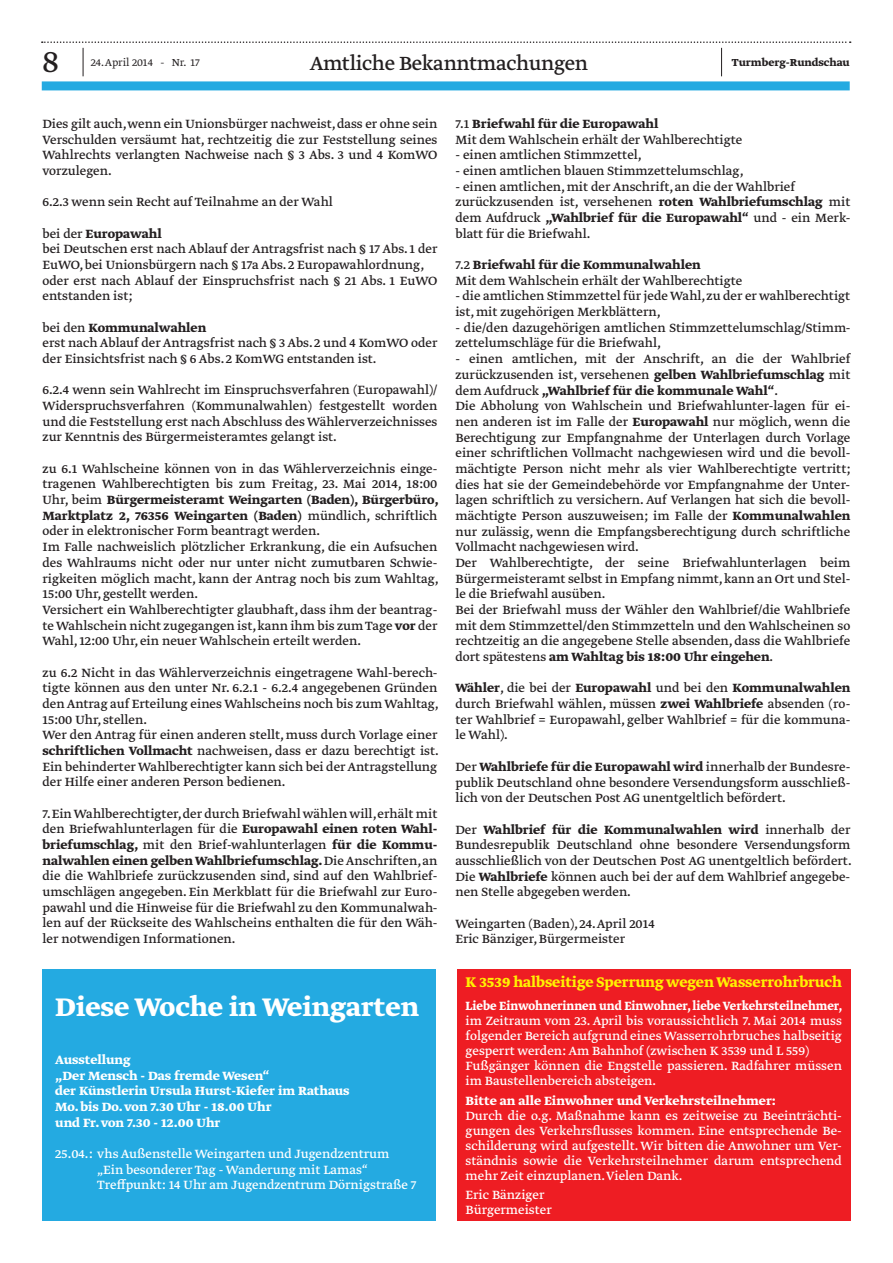
<style>
.page{position:relative;width:893px;height:1263px;background:#fff}
.page>*{position:absolute;margin:0;border:0;box-sizing:border-box;transform-origin:0 0}
.t1{font:300 36px "Greta Text Std";color:#231f20}
.t2{font:700 30px "Greta Text Std";color:#fff}
.t3{font:22.5px "Greta Text Std";letter-spacing:-.015em;color:#231f20}
.t4{font:700 16.5px "Greta Text Std";color:#fff101}
.t5{font:14.1px/15.8px "Greta Text Std";color:#231f20}
.t6{font:14.1px/15px "Greta Text Std";color:#fff}
.t7{font:700 14.1px/15.8px "Greta Text Std";color:#fff}
.t8{font:700 14.1px "Greta Text Std";color:#fff;scale:.91 1}
.t9{font:300 12px "Greta Text Std";color:#231f20}
.t10{font:700 12px "Greta Text Std";color:#231f20}
.s1{font-weight:700}
</style>
<div class="page">
<div style="left:42px;top:81px;width:808px;height:9px;background:#24aae1"></div>
<svg style="left:42px;top:41px;width:809px;height:35px"></svg>
<div style="left:43px;top:969px;width:393px;height:251px;background:#24aae1"></div>
<div style="left:457px;top:969px;width:393px;height:251px;background:#ee1d23"></div>
<h1 class="t1" style="left:42px;top:41px;width:19px">8</h1>
<p class="t9" style="left:91px;top:56px;width:110px">24. April 2014 - Nr. 17</p>
<h3 class="t3" style="left:310px;top:54px;width:280px">Amtliche Bekanntmachungen</h3>
<p class="t10" style="left:732px;top:56px;width:119px">Turmberg-Rundschau</p>
<p class="t5" style="left:43px;top:116px;width:396px;text-align:justify">Dies gilt auch, wenn ein Unionsbü rger nachweist, dass er ohne sein Verschulden versäumt hat, rechtzeitig die zur Feststellung seines Wahlrechts verlangten Nachweise nach § 3 Abs. 3 und 4 KomWO vorzulegen.</p>
<p class="t5" style="left:43px;top:195px;width:292px">6.2.3 wenn sein Recht auf Teilnahme an der Wahl</p>
<p class="t5" style="left:43px;top:226px;width:396px">bei der <span class="s1">Europawahl<br></span>bei Deutschen erst nach Ablauf der Antragsfrist nach § 17 Abs. 1 der EuWO, bei Unionsbü rgern nach § 17a Abs. 2 Europawahlordnung, oder erst nach Ablauf der Einspruchsfrist nach § 21 Abs. 1 EuWO entstanden ist;</p>
<p class="t5" style="left:43px;top:320px;width:396px">bei den <span class="s1">Kommunalwahlen<br></span>erst nach Ablauf der Antragsfrist nach § 3 Abs. 2 und 4 KomWO oder der Einsichtsfrist nach § 6 Abs. 2 KomWG entstanden ist.</p>
<p class="t5" style="left:43px;top:383px;width:396px;text-align:justify">6.2.4 wenn sein Wahlrecht im Einspruchsverfahren (Europawahl)/ Widerspruchsverfahren (Kommunalwahlen) festgestellt worden und die Feststellung erst nach Abschluss des Wählerverzeichnisses zur Kenntnis des Bü rgermeisteramtes gelangt ist.</p>
<p class="t5" style="left:43px;top:461px;width:398px">zu 6.1 Wahlscheine können von in das Wählerverzeichnis einge&shy;tragenen Wahlberechtigten bis zum Freitag, 23. Mai 2014, 18:00<br>Uhr, beim <span class="s1">Bü rgermeisteramt Weingarten (Baden), Bü rgerbü ro, Marktplatz 2, 76356 Weingarten (Baden)</span> mü ndlich, schriftlich oder in elektronischer Form beantragt werden.<br>Im Falle nachweislich plötzlicher Erkrankung, die ein Aufsuchen des Wahlraums nicht oder nur unter nicht zumutbaren Schwie&shy;rigkeiten möglich macht, kann der Antrag noch bis zum Wahltag, 15:00 Uhr, gestellt werden.<br>Versichert ein Wahlberechtigter glaubhaft, dass ihm der beantrag&shy;te Wahlschein nicht zugegangen ist, kann ihm bis zum Tage <span class="s1">vor</span> der Wahl, 12:00 Uhr, ein neuer Wahlschein erteilt werden.</p>
<p class="t5" style="left:43px;top:665px;width:398px">zu 6.2 Nicht in das Wählerverzeichnis eingetragene Wahl-berech&shy;tigte können aus den unter Nr. 6.2.1 - 6.2.4 angegebenen Grü nden den Antrag auf Erteilung eines Wahlscheins noch bis zum Wahltag, 15:00 Uhr, stellen.<br>Wer den Antrag fü r einen anderen stellt, muss durch Vorlage einer <span class="s1">schriftlichen Vollmacht</span> nachweisen, dass er dazu berechtigt ist.<br>Ein behinderter Wahlberechtigter kann sich bei der Antragstellung der Hilfe einer anderen Person bedienen.</p>
<p class="t5" style="left:43px;top:806px;width:396px;text-align:justify">7. Ein Wahlberechtigter, der durch Briefwahl wählen will, erhält mit den Briefwahlunterlagen fü r die <span class="s1">Europawahl einen roten Wahl&shy;briefumschlag,</span> mit den Brief-wahlunterlagen <span class="s1">fü r die Kommu&shy;nalwahlen einen gelben Wahlbriefumschlag.</span> Die Anschriften, an die die Wahlbriefe zurü ckzusenden sind, sind auf den Wahlbrief&shy;umschlägen angegeben. Ein Merkblatt fü r die Briefwahl zur Euro&shy;pawahl und die Hinweise fü r die Briefwahl zu den Kommunalwah&shy;len auf der Rü ckseite des Wahlscheins enthalten die fü r den Wäh&shy;ler notwendigen Informationen.</p>
<h2 class="t2" style="left:55px;top:989px;width:365px">Diese Woche in Weingarten</h2>
<p class="t7" style="left:55px;top:1052px;width:296px">Ausstellung<br>„Der Mensch - Das fremde Wesen“<br>der Kü nstlerin Ursula Hurst-Kiefer im Rathaus<br>Mo. bis Do. von 7.30 Uhr - 18.00 Uhr<br>und Fr. von 7.30 - 12.00 Uhr</p>
<p class="t6" style="left:97px;top:1146px;width:321px;line-height:15.8px;text-indent:-42px">25.04.: vhs Außenstelle Weingarten und Jugendzentrum „Ein besonderer Tag - Wanderung mit Lamas“<br>Treffpunkt: 14 Uhr am Jugendzentrum Dörnigstraße 7</p>
<p class="t5" style="left:455px;top:117px;width:288px">7.1 <span class="s1">Briefwahl fü r die Europawahl<br></span>Mit dem Wahlschein erhält der Wahlberechtigte</p>
<p class="t5" style="left:455px;top:148px;width:188px">- einen amtlichen Stimmzettel,</p>
<p class="t5" style="left:455px;top:164px;width:290px">- einen amtlichen blauen Stimmzettelumschlag,</p>
<p class="t5" style="left:455px;top:179px;width:396px">- einen amtlichen, mit der Anschrift, an die der Wahlbrief<br>zurü ckzusenden ist, versehenen <span class="s1">roten Wahlbriefumschlag</span> mit dem Aufdruck <span class="s1">„Wahlbrief fü r die Europawahl“</span> und - ein Merk&shy;blatt fü r die Briefwahl.</p>
<p class="t5" style="left:455px;top:258px;width:288px">7.2 <span class="s1">Briefwahl fü r die Kommunalwahlen<br></span>Mit dem Wahlschein erhält der Wahlberechtigte</p>
<p class="t5" style="left:455px;top:289px;width:396px">- die amtlichen Stimmzettel fü r jede Wahl, zu der er wahlberechtigt ist, mit zugehörigen Merkblättern,</p>
<p class="t5" style="left:455px;top:320px;width:396px">- die/den dazugehörigen amtlichen Stimmzettelumschlag/Stimm&shy;zettelumschläge fü r die Briefwahl,</p>
<p class="t5" style="left:455px;top:352px;width:396px">- einen amtlichen, mit der Anschrift, an die der Wahlbrief zurü ckzusenden ist, versehenen <span class="s1">gelben Wahlbriefumschlag</span> mit dem Aufdruck <span class="s1">„Wahlbrief fü r die kommunale Wahl“</span>.<br>Die Abholung von Wahlschein und Briefwahlunter-lagen fü r ei&shy;nen anderen ist im Falle der <span class="s1">Europawahl</span> nur möglich, wenn die Berechtigung zur Empfangnahme der Unterlagen durch Vorlage einer schriftlichen Vollmacht nachgewiesen wird und die bevoll&shy;mächtigte Person nicht mehr als vier Wahlberechtigte vertritt; dies hat sie der Gemeindebehörde vor Empfangnahme der Unter&shy;lagen schriftlich zu versichern. Auf Verlangen hat sich die bevoll&shy;mächtigte Person auszuweisen; im Falle der <span class="s1">Kommunalwahlen </span>nur zulässig, wenn die Empfangsberechtigung durch schriftliche Vollmacht nachgewiesen wird.<br>Der Wahlberechtigte, der seine Briefwahlunterlagen beim Bü rgermeisteramt selbst in Empfang nimmt, kann an Ort und Stel&shy;le die Briefwahl ausü ben.<br>Bei der Briefwahl muss der Wähler den Wahlbrief/die Wahlbriefe mit dem Stimmzettel/den Stimmzetteln und den Wahlscheinen so rechtzeitig an die angegebene Stelle absenden, dass die Wahlbriefe dort spätestens <span class="s1">am Wahltag bis 18:00 Uhr eingehen</span>.</p>
<p class="t5" style="left:455px;top:681px;width:396px;text-align:justify"><span class="s1">Wähler</span>, die bei der <span class="s1">Europawahl</span> und bei den <span class="s1">Kommunalwahlen </span>durch Briefwahl wählen, mü ssen <span class="s1">zwei Wahlbriefe</span> absenden (ro&shy;ter Wahlbrief = Europawahl, gelber Wahlbrief = fü r die kommuna&shy;le Wahl).</p>
<p class="t5" style="left:455px;top:759px;width:396px;text-align:justify">Der <span class="s1">Wahlbriefe fü r die Europawahl wird</span> innerhalb der Bundesre&shy;publik Deutschland ohne besondere Versendungsform ausschließ&shy;lich von der Deutschen Post AG unentgeltlich befördert.</p>
<p class="t5" style="left:455px;top:822px;width:398px;text-align:justify">Der <span class="s1">Wahlbrief fü r die Kommunalwahlen wird</span> innerhalb der Bundesrepublik Deutschland ohne besondere Versendungsform ausschließlich von der Deutschen Post AG unentgeltlich befördert.<br>Die <span class="s1">Wahlbriefe</span> können auch bei der auf dem Wahlbrief angegebe&shy;nen Stelle abgegeben werden.</p>
<p class="t5" style="left:455px;top:916px;width:201px">Weingarten (Baden), 24. April 2014<br>Eric Bänziger, Bü rgermeister</p>
<p class="t4" style="left:466px;top:972px;width:378px">K 3539 halbseitige Sperrung wegen Wasserrohrbruch</p>
<p class="t8" style="left:466px;top:998px;width:416px">Liebe Einwohnerinnen und Einwohner, liebe Verkehrsteilnehmer,</p>
<p class="t6" style="left:466px;top:1014px;width:378px">im Zeitraum vom 23. April bis voraussichtlich 7. Mai 2014 muss folgender Bereich aufgrund eines Wasserrohrbruches halbseitig gesperrt werden: Am Bahnhof (zwischen K 3539 und L 559)<br>Fußgänger können die Engstelle passieren. Radfahrer müssen im Baustellenbereich absteigen.</p>
<p class="t7" style="left:466px;top:1093px;width:312px">Bitte an alle Einwohner und Verkehrsteilnehmer:</p>
<p class="t6" style="left:466px;top:1108px;width:378px;text-align:justify">Durch die o.g. Maßnahme kann es zeitweise zu Beeinträchti&shy;gungen des Verkehrsflusses kommen. Eine entsprechende Be&shy;schilderung wird aufgestellt. Wir bitten die Anwohner um Ver&shy;ständnis sowie die Verkehrsteilnehmer darum entsprechend mehr Zeit einzuplanen. Vielen Dank.</p>
<p class="t6" style="left:466px;top:1188px;width:88px">Eric Bänziger<br>Bürgermeister</p>
</div>
